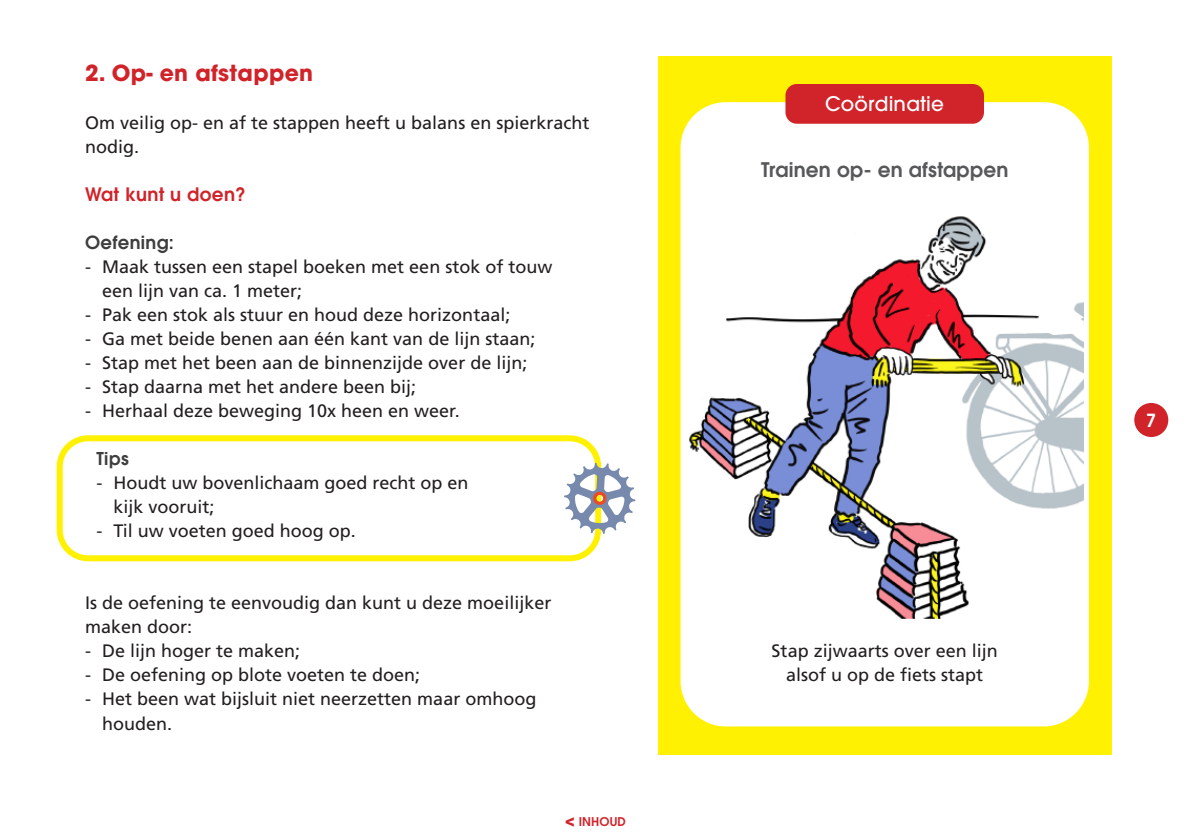
<style>
.page{position:relative;width:1191px;height:840px;background:#fff}
.page>*{position:absolute;margin:0;border:0;box-sizing:border-box;transform-origin:0 0}
.Paragraaf_kop{font:700 22px "Avant Garde";letter-spacing:.01em;color:#d1232a}
.Opschrift{font:600 20px "Avant Garde";letter-spacing:.01em;color:#57585a}
.Opschrift_witte_teks{font:500 20px "Avant Garde";letter-spacing:.01em;color:#fff}
.Subparagraaf_kop{font:600 18.4px "Avant Garde";letter-spacing:.02em;color:#d1232a}
.Broodtekst_inspring{font:18px/24px "Frutiger LT Std";color:#231f20}
.Broodtekst{font:18px/24px "Frutiger LT Std";color:#231f20}
.Tiptekst_inspring{font:18px/24px "Frutiger LT Std";color:#231f20}
.Oefening{font:18px "Frutiger LT Std";color:#231f20}
.Tussenkop{font:600 18px "Avant Garde";letter-spacing:.02em;color:#3e3e3f}
.t1{font:600 18px "Avant Garde";color:#fff}
.Tussenkop_tips{font:600 17.6px "Avant Garde";color:#3e3e3f}
.t2{font:600 12px "Avant Garde";letter-spacing:.01em;color:#d1232a}
.s1{font-weight:700;font-size:16px}
</style>
<div class="page">
<div style="left:1134px;top:403px;width:34px;height:34px;background:#d1232a;border-radius:50%"></div>
<div style="left:658px;top:57px;width:453px;height:697px;background:#fff101"></div>
<div style="left:680px;top:102px;width:409px;height:624px;background:#fff;border-radius:45px"></div>
<img style="left:689px;top:216px;width:394px;height:403px">
<div style="left:57px;top:435px;width:544px;height:126px;border:6px solid #fff101;border-radius:28px"></div>
<svg style="left:564px;top:462px;width:71px;height:71px"></svg>
<div style="left:785px;top:84px;width:199px;height:40px;background:#d1232a;border-radius:11px"></div>
<p class="Paragraaf_kop" style="left:85px;top:58px;width:229px">2. Op- en afstappen</p>
<p class="Broodtekst" style="left:85px;top:111px;width:506px">Om veilig op- en af te stappen heeft u balans en spierkracht nodig.</p>
<p class="Subparagraaf_kop" style="left:85px;top:182px;width:162px">Wat kunt u doen?</p>
<p class="Tussenkop" style="left:85px;top:230px;width:90px">Oefening:</p>
<p class="Broodtekst_inspring" style="left:102px;top:255px;width:452px;text-indent:-17px">- Maak tussen een stapel boeken met een stok of touw een lijn van ca. 1 meter;</p>
<p class="Broodtekst_inspring" style="left:85px;top:303px;width:427px">- Pak een stok als stuur en houd deze horizontaal;</p>
<p class="Broodtekst_inspring" style="left:85px;top:327px;width:452px">- Ga met beide benen aan één kant van de lijn staan;</p>
<p class="Broodtekst_inspring" style="left:85px;top:351px;width:444px">- Stap met het been aan de binnenzijde over de lijn;</p>
<p class="Broodtekst_inspring" style="left:85px;top:375px;width:333px">- Stap daarna met het andere been bij;</p>
<p class="Broodtekst_inspring" style="left:85px;top:399px;width:376px">- Herhaal deze beweging 10x heen en weer.</p>
<p class="Tussenkop_tips" style="left:96px;top:447px;width:34px">Tips</p>
<p class="Tiptekst_inspring" style="left:113px;top:471px;width:357px;text-indent:-17px">- Houdt uw bovenlichaam goed recht op en kijk vooruit;</p>
<p class="Tiptekst_inspring" style="left:96px;top:519px;width:261px">- Til uw voeten goed hoog op.</p>
<p class="Broodtekst" style="left:85px;top:591px;width:468px">Is de oefening te eenvoudig dan kunt u deze moeilijker maken door:</p>
<p class="Broodtekst_inspring" style="left:85px;top:639px;width:217px">- De lijn hoger te maken;</p>
<p class="Broodtekst_inspring" style="left:85px;top:663px;width:337px">- De oefening op blote voeten te doen;</p>
<p class="Broodtekst_inspring" style="left:102px;top:687px;width:436px;text-indent:-17px">- Het been wat bijsluit niet neerzetten maar omhoog houden.</p>
<p class="t2" style="left:565px;top:812px;width:62px"><span class="s1">&lt;</span> INHOUD</p>
<p class="Opschrift_witte_teks" style="left:825px;top:92px;width:121px">Coördinatie</p>
<p class="Opschrift" style="left:761px;top:156px;width:249px">Trainen op- en afstappen</p>
<p class="Oefening" style="left:771px;top:640px;width:228px">Stap zijwaarts over een lijn</p>
<p class="Oefening" style="left:786px;top:664px;width:199px">alsof u op de fiets stapt</p>
<p class="t1" style="left:1146px;top:408px;width:12px">7</p>
</div>
